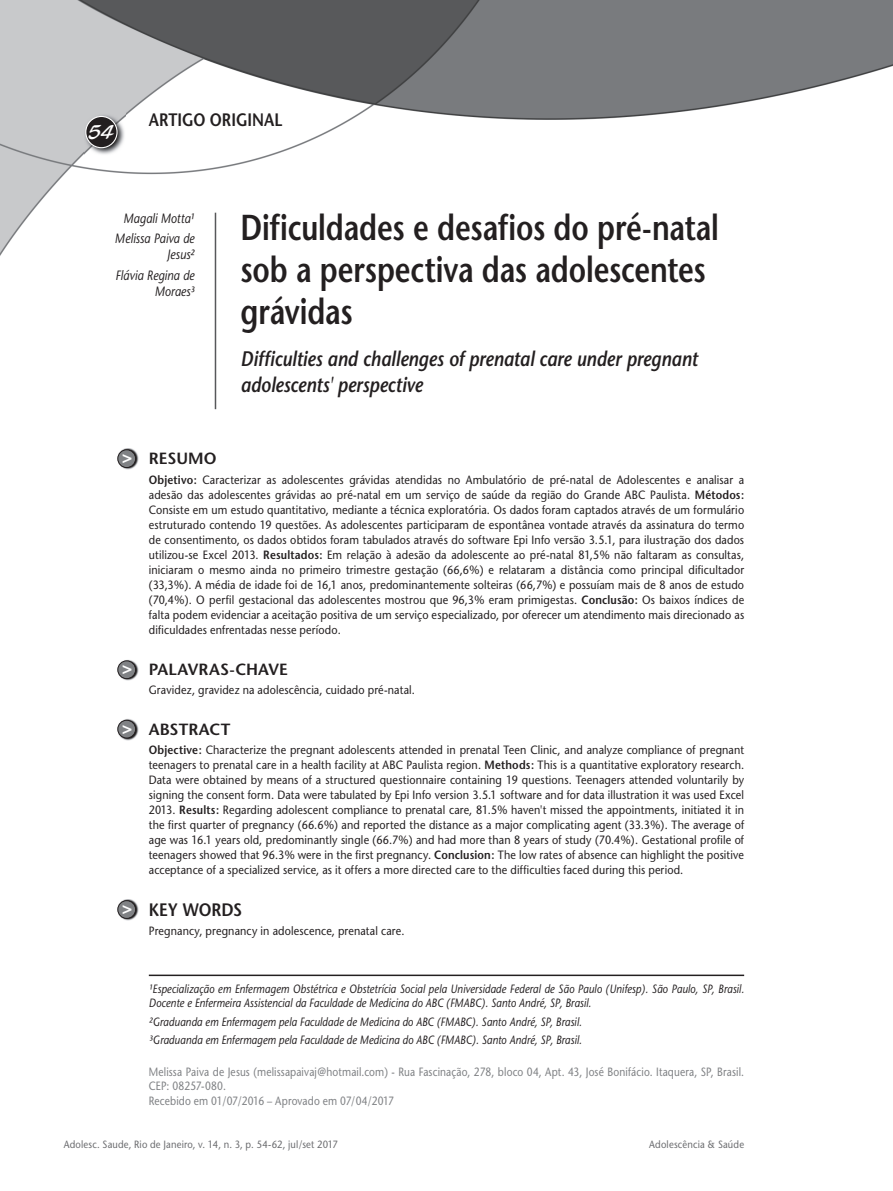
<style>
.page{position:relative;width:893px;height:1191px;background:#fff}
.page>*{position:absolute;margin:0;border:0;box-sizing:border-box;transform-origin:0 0}
.t1{font:600 36px/42px "Stone Sans";letter-spacing:-.005em;color:#231f20;scale:.8 1}
.t2{font:italic 600 21px/25.5px "Stone Sans";letter-spacing:-.005em;color:#231f20;scale:.85 1}
.t3{font:21px "Blacklight D";color:#fff}
.t4{font:600 18px "Stone Sans";color:#231f20;scale:.85 1}
.t5{font:600 18px "Stone Sans";color:#231f20;scale:.9 1}
.t6{font:700 17.25px "Helvetica";color:#fff}
.t7{font:600 16.2px "Stone Sans";letter-spacing:.005em;color:#231f20}
.t8{font:italic 13.5px/20.4px "Stone Sans";letter-spacing:.005em;color:#231f20;text-align:right;scale:.85 1}
.t9{font:12px/15px "Stone Sans";letter-spacing:.01em;color:#231f20;text-align:justify;scale:.9 1}
.t10{font:italic 12px/14.4px "Stone Sans";letter-spacing:.01em;color:#231f20;scale:.85 1}
.t11{font:12px/14.4px "Stone Sans";letter-spacing:.01em;color:#808285;scale:.85 1}
.t12{font:10.5px "Stone Sans";letter-spacing:.02em;color:#6c6d70;scale:.9 1}
.s1{font-weight:600}
</style>
<div class="page">
<img style="left:0;top:0;width:893px;height:741px">
<img style="left:84px;top:114px;width:41px;height:42px">
<div style="left:86px;top:116px;width:31px;height:32px;background:#231f20;border-radius:50%"></div>
<div style="left:85px;top:116px;width:33px;height:32px;border:1px solid #fff;border-radius:50%"></div>
<hr style="left:215px;top:213px;width:1px;height:196px;background:#57585a">
<hr style="left:149px;top:974px;width:595px;height:2px;background:#231f20">
<img style="left:118px;top:448px;width:21px;height:22px">
<div style="left:118px;top:450px;width:18px;height:17px;background:#808285;border-radius:50%"></div>
<div style="left:117px;top:449px;width:19px;height:19px;border:1px solid #231f20;border-radius:50%"></div>
<img style="left:118px;top:659px;width:21px;height:22px">
<div style="left:118px;top:661px;width:18px;height:17px;background:#808285;border-radius:50%"></div>
<div style="left:117px;top:660px;width:19px;height:19px;border:1px solid #231f20;border-radius:50%"></div>
<img style="left:118px;top:719px;width:21px;height:21px">
<div style="left:118px;top:720px;width:18px;height:18px;background:#808285;border-radius:50%"></div>
<div style="left:117px;top:719px;width:19px;height:19px;border:1px solid #231f20;border-radius:50%"></div>
<img style="left:119px;top:899px;width:20px;height:21px">
<div style="left:118px;top:900px;width:18px;height:18px;background:#808285;border-radius:50%"></div>
<div style="left:117px;top:900px;width:19px;height:19px;border:1px solid #231f20;border-radius:50%"></div>
<h2 class="t3" style="left:88px;top:119px;width:28px">54</h2>
<h3 class="t4" style="left:149px;top:109px;width:159px">ARTIGO ORIGINAL</h3>
<p class="t8" style="left:115px;top:208px;width:95px">Magali Motta¹<br>Melissa Paiva de</p>
<p class="t8" style="left:116px;top:244px;width:94px">Jesus²<br>Flávia Regina de</p>
<p class="t8" style="left:155px;top:281px;width:48px">Moraes³</p>
<h1 class="t1" style="left:241px;top:206px;width:600px">Dificuldades e desafios do pré-natal sob a perspectiva das adolescentes grávidas</h1>
<h2 class="t2" style="left:241px;top:346px;width:539px">Difficulties and challenges of prenatal care under pregnant adolescents' perspective</h2>
<h3 class="t6" style="left:122px;top:446px;width:12px">&gt;</h3>
<h3 class="t6" style="left:122px;top:657px;width:12px">&gt;</h3>
<h3 class="t6" style="left:122px;top:717px;width:12px">&gt;</h3>
<h3 class="t6" style="left:122px;top:897px;width:12px">&gt;</h3>
<h3 class="t7" style="left:149px;top:449px;width:69px">RESUMO</h3>
<p class="t9" style="left:149px;top:472px;width:663px"><span class="s1">Objetivo:</span> Caracterizar as adolescentes grávidas atendidas no Ambulatório de pré-natal de Adolescentes e analisar a adesão das adolescentes grávidas ao pré-natal em um serviço de saúde da região do Grande ABC Paulista. <span class="s1">Métodos:<br></span>Consiste em um estudo quantitativo, mediante a técnica exploratória. Os dados foram captados através de um formulário estruturado contendo 19 questões. As adolescentes participaram de espontânea vontade através da assinatura do termo de consentimento, os dados obtidos foram tabulados através do software Epi Info versão 3.5.1, para ilustração dos dados utilizou-se Excel 2013. <span class="s1">Resultados:</span> Em relação à adesão da adolescente ao pré-natal 81,5% não faltaram as consultas, iniciaram o mesmo ainda no primeiro trimestre gestação (66,6%) e relataram a distância como principal dificultador (33,3%). A média de idade foi de 16,1 anos, predominantemente solteiras (66,7%) e possuíam mais de 8 anos de estudo (70,4%). O perfil gestacional das adolescentes mostrou que 96,3% eram primigestas. <span class="s1">Conclusão:</span> Os baixos índices de falta podem evidenciar a aceitação positiva de um serviço especializado, por oferecer um atendimento mais direcionado as dificuldades enfrentadas nesse período.</p>
<h3 class="t7" style="left:149px;top:659px;width:141px">PALAVRAS-CHAVE</h3>
<p class="t9" style="left:149px;top:682px;width:297px">Gravidez, gravidez na adolescência, cuidado pré-natal.</p>
<h3 class="t7" style="left:149px;top:719px;width:83px">ABSTRACT</h3>
<p class="t9" style="left:149px;top:742px;width:663px"><span class="s1">Objective:</span> Characterize the pregnant adolescents attended in prenatal Teen Clinic, and analyze compliance of pregnant teenagers to prenatal care in a health facility at ABC Paulista region. <span class="s1">Methods:</span> This is a quantitative exploratory research.<br>Data were obtained by means of a structured questionnaire containing 19 questions. Teenagers attended voluntarily by signing the consent form. Data were tabulated by Epi Info version 3.5.1 software and for data illustration it was used Excel 2013. <span class="s1">Results:</span> Regarding adolescent compliance to prenatal care, 81.5% haven't missed the appointments, initiated it in the first quarter of pregnancy (66.6%) and reported the distance as a major complicating agent (33.3%). The average of age was 16.1 years old, predominantly single (66.7%) and had more than 8 years of study (70.4%). Gestational profile of teenagers showed that 96.3% were in the first pregnancy. <span class="s1">Conclusion:</span> The low rates of absence can highlight the positive acceptance of a specialized service, as it offers a more directed care to the difficulties faced during this period.</p>
<h3 class="t5" style="left:149px;top:898px;width:105px">KEY WORDS</h3>
<p class="t9" style="left:149px;top:923px;width:285px">Pregnancy, pregnancy in adolescence, prenatal care.</p>
<p class="t10" style="left:149px;top:981px;width:702px">¹Especialização em Enfermagem Obstétrica e Obstetrícia Social pela Universidade Federal de São Paulo (Unifesp). São Paulo, SP, Brasil.<br>Docente e Enfermeira Assistencial da Faculdade de Medicina do ABC (FMABC). Santo André, SP, Brasil.</p>
<p class="t10" style="left:149px;top:1012px;width:511px;line-height:18.6px">²Graduanda em Enfermagem pela Faculdade de Medicina do ABC (FMABC). Santo André, SP, Brasil.<br>³Graduanda em Enfermagem pela Faculdade de Medicina do ABC (FMABC). Santo André, SP, Brasil.</p>
<p class="t11" style="left:149px;top:1064px;width:702px">Melissa Paiva de Jesus (melissapaivaj@hotmail.com) - Rua Fascinação, 278, bloco 04, Apt. 43, José Bonifácio. Itaquera, SP, Brasil.<br>CEP: 08257-080.<br>Recebido em 01/07/2016 – Aprovado em 07/04/2017</p>
<p class="t12" style="left:64px;top:1137px;width:306px">Adolesc. Saude, Rio de Janeiro, v. 14, n. 3, p. 54-62, jul/set 2017</p>
<p class="t12" style="left:649px;top:1137px;width:107px">Adolescência &amp; Saúde</p>
</div>
